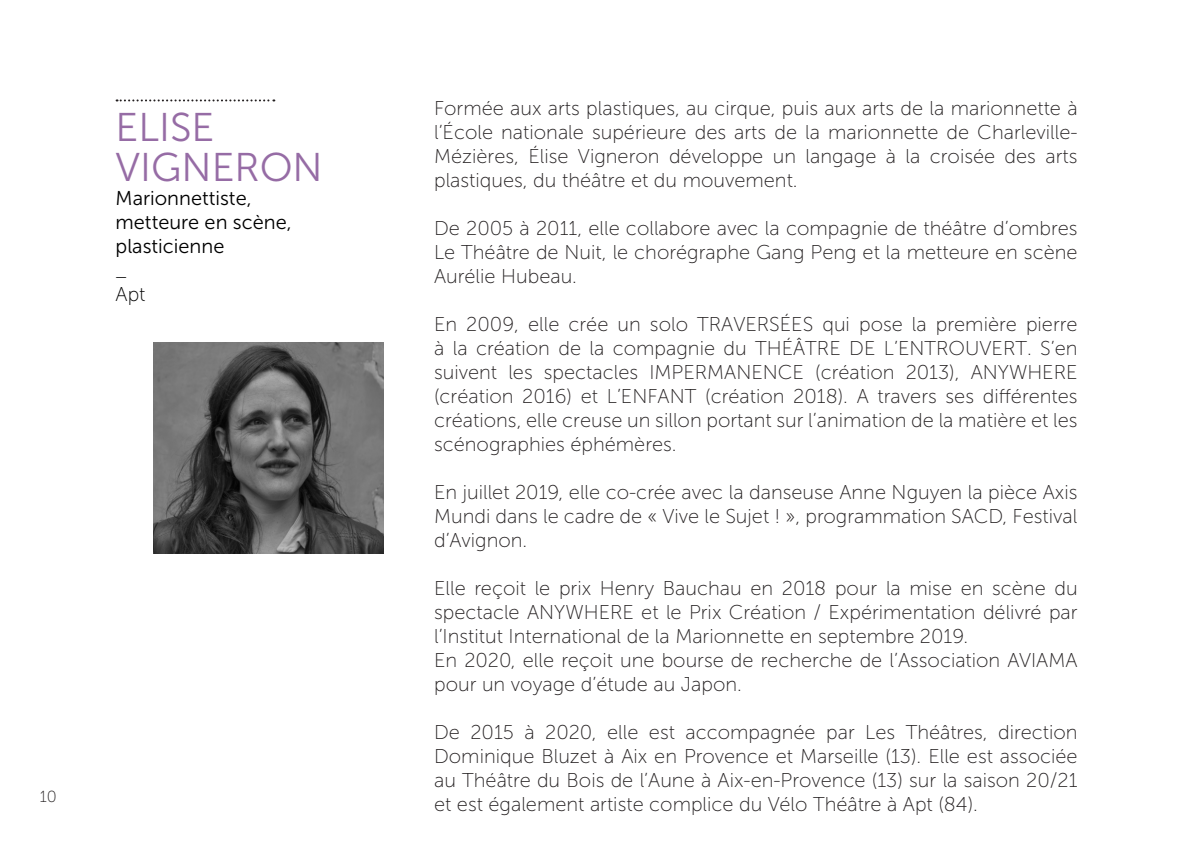
<style>
.page{position:relative;width:1191px;height:842px;background:#fff}
.page>*{position:absolute;margin:0;border:0;box-sizing:border-box;transform-origin:0 0}
.t1{font:40px "Museo Sans 300";color:#966ca5}
.t2{font:20px/24px "Museo Sans 100";color:#231f20;text-align:justify}
.t3{font:20px "Museo Sans 300";color:#000}
.t4{font:20px "Museo Sans 100";color:#000}
.t5{font:16px "Museo Sans 100";color:#231f20}
</style>
<div class="page">
<svg style="left:117px;top:99px;width:157px;height:2px"></svg>
<img style="left:153px;top:342px;width:230px;height:211px">
<p class="t1" style="left:116px;top:106px;width:100px">ELISE</p>
<p class="t1" style="left:116px;top:146px;width:209px">VIGNERON</p>
<p class="t3" style="left:116px;top:188px;width:138px">Marionnettiste,</p>
<p class="t3" style="left:116px;top:212px;width:178px">metteure en scène,</p>
<p class="t3" style="left:116px;top:236px;width:110px">plasticienne</p>
<p class="t4" style="left:116px;top:260px;width:13px">_</p>
<p class="t4" style="left:116px;top:284px;width:31px">Apt</p>
<p class="t5" style="left:40px;top:788px;width:19px">10</p>
<p class="t2" style="left:434px;top:97px;width:645px">Formée aux arts plastiques, au cirque, puis aux arts de la marionnette à l’École nationale supérieure des arts de la marionnette de Charleville-Mézières, Élise Vigneron développe un langage à la croisée des arts plastiques, du théâtre et du mouvement.</p>
<p class="t2" style="left:434px;top:217px;width:645px">De 2005 à 2011, elle collabore avec la compagnie de théâtre d’ombres Le Théâtre de Nuit, le chorégraphe Gang Peng et la metteure en scène Aurélie Hubeau.</p>
<p class="t2" style="left:434px;top:313px;width:645px">En 2009, elle crée un solo TRAVERSÉES qui pose la première pierre à la création de la compagnie du THÉÂTRE DE L’ENTROUVERT. S’en suivent les spectacles IMPERMANENCE (création 2013), ANYWHERE (création 2016) et L’ENFANT (création 2018). A travers ses différentes créations, elle creuse un sillon portant sur l’animation de la matière et les scénographies éphémères.</p>
<p class="t2" style="left:434px;top:481px;width:645px">En juillet 2019, elle co-crée avec la danseuse Anne Nguyen la pièce Axis Mundi dans le cadre de « Vive le Sujet ! », programmation SACD, Festival d’Avignon.</p>
<p class="t2" style="left:434px;top:577px;width:645px">Elle reçoit le prix Henry Bauchau en 2018 pour la mise en scène du spectacle ANYWHERE et le Prix Création / Expérimentation délivré par l’Institut International de la Marionnette en septembre 2019.</p>
<p class="t2" style="left:434px;top:649px;width:645px">En 2020, elle reçoit une bourse de recherche de l’Association AVIAMA pour un voyage d’étude au Japon.</p>
<p class="t2" style="left:434px;top:721px;width:645px">De 2015 à 2020, elle est accompagnée par Les Théâtres, direction Dominique Bluzet à Aix en Provence et Marseille (13). Elle est associée au Théâtre du Bois de l’Aune à Aix-en-Provence (13) sur la saison 20/21 et est également artiste complice du Vélo Théâtre à Apt (84).</p>
</div>
